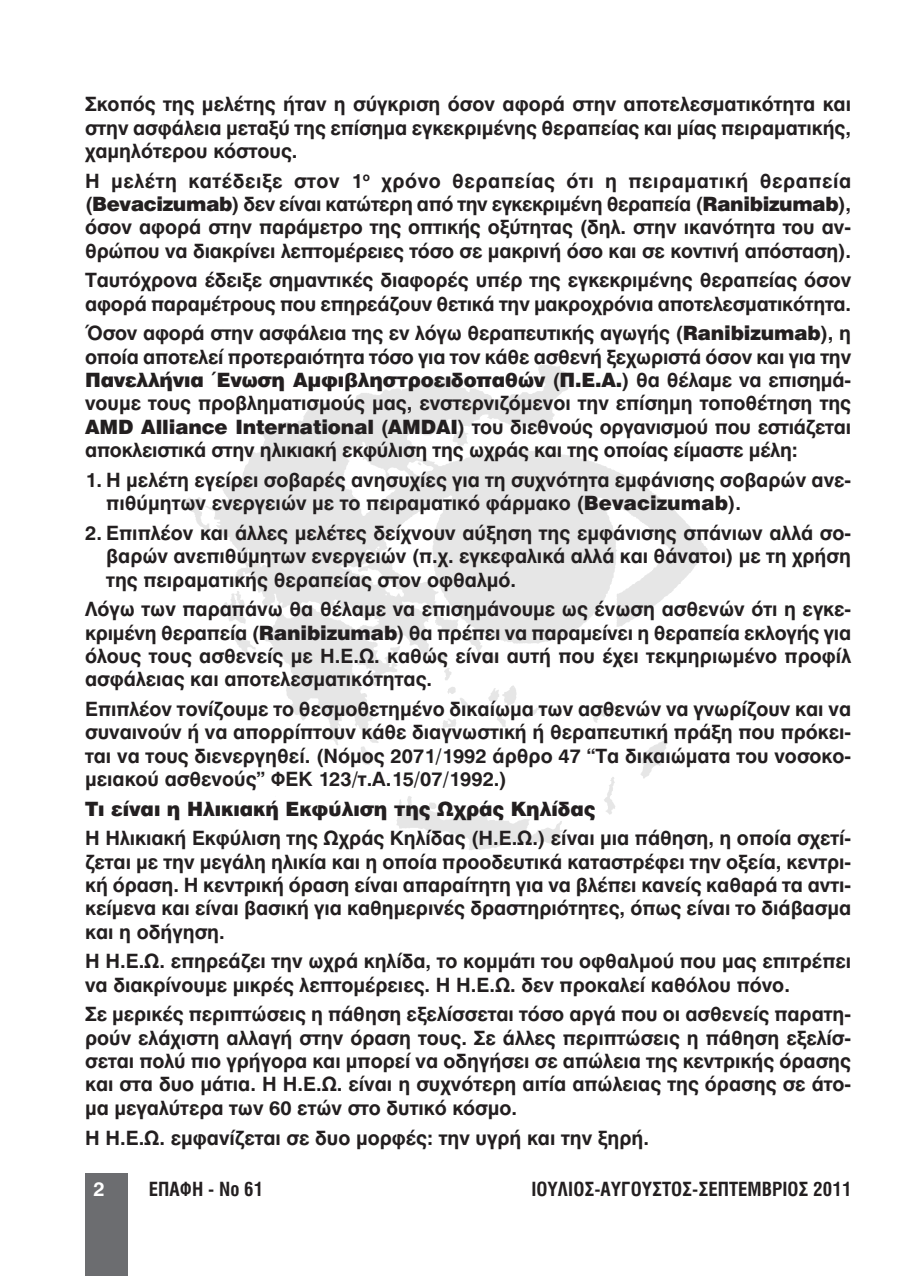
<style>
.page{position:relative;width:915px;height:1276px;background:#fff}
.page>*{position:absolute;margin:0;border:0;box-sizing:border-box;transform-origin:0 0}
.t1{font:19.5px/23.4px "UB Helvetica Bold";color:#231f20;text-align:justify}
.t2{font:900 19.5px "UB Helvetica";letter-spacing:-.01em;color:#231f20}
.t3{font:19.5px "UB Helvetica Cond Bold";color:#231f20}
.t4{font:19.5px "UB Helvetica Bold";color:#fff}
.s1{font-family:"UB Helvetica";font-weight:900}
.s2{font-family:"UB Helvetica Bold";font-weight:400}
</style>
<div class="page">
<img style="left:184px;top:364px;width:524px;height:486px">
<div style="left:85px;top:1174px;width:43px;height:102px;background:#6c6d70"></div>
<p class="t1" style="left:85px;top:92px;width:767px">Σκοπός της µελέτης ήταν η σύγκριση όσον αφορά στην αποτελεσµατικότητα και στην ασφάλεια µεταξύ της επίσηµα εγκεκριµένης θεραπείας και µίας πειραµατικής, χαµηλότερου κόστους.</p>
<p class="t1" style="left:85px;top:169px;width:767px">Η µελέτη κατέδειξε στον 1<sup>ο</sup> χρόνο θεραπείας ότι η πειραµατική θεραπεία (<span class="s1">Bevacizumab</span>) δεν είναι κατώτερη από την εγκεκριµένη θεραπεία (<span class="s1">Ranibizumab</span>), όσον αφορά στην παράµετρο της οπτικής οξύτητας (δηλ. στην ικανότητα του αν&shy;θρώπου να διακρίνει λεπτοµέρειες τόσο σε µακρινή όσο και σε κοντινή απόσταση).</p>
<p class="t1" style="left:85px;top:268px;width:767px">Ταυτόχρονα έδειξε σηµαντικές διαφορές υπέρ της εγκεκριµένης θεραπείας όσον αφορά παραµέτρους που επηρεάζουν θετικά την µακροχρόνια αποτελεσµατικότητα.</p>
<p class="t1" style="left:85px;top:322px;width:767px">Όσον αφορά στην ασφάλεια της εν λόγω θεραπευτικής αγωγής (<span class="s1">Ranibizumab</span>), η οποία αποτελεί προτεραιότητα τόσο για τον κάθε ασθενή ξεχωριστά όσον και για την</p>
<p class="t2" style="left:85px;top:368px;width:767px">Πανελλήνια Ένωση Αµφιβληστροειδοπαθών <span class="s2">(</span>Π.Ε.Α.<span class="s2">) θα θέλαµε να επισηµά-</span></p>
<p class="t1" style="left:85px;top:391px;width:767px">νουµε τους προβληµατισµούς µας, ενστερνιζόµενοι την επίσηµη τοποθέτηση της <span class="s1">AMD Alliance International</span> (<span class="s1">AMDAI</span>) του διεθνούς οργανισµού που εστιάζεται αποκλειστικά στην ηλικιακή εκφύλιση της ωχράς και της οποίας είµαστε µέλη:</p>
<p class="t1" style="left:106px;top:468px;width:746px;text-indent:-21px">1. Η µελέτη εγείρει σοβαρές ανησυχίες για τη συχνότητα εµφάνισης σοβαρών ανε&shy;πιθύµητων ενεργειών µε το πειραµατικό φάρµακο (<span class="s1">Bevacizumab</span>).</p>
<p class="t1" style="left:106px;top:521px;width:746px;text-indent:-21px">2. Επιπλέον και άλλες µελέτες δείχνουν αύξηση της εµφάνισης σπάνιων αλλά σο&shy;βαρών ανεπιθύµητων ενεργειών (π.χ. εγκεφαλικά αλλά και θάνατοι) µε τη χρήση της πειραµατικής θεραπείας στον οφθαλµό.</p>
<p class="t1" style="left:85px;top:597px;width:767px">Λόγω των παραπάνω θα θέλαµε να επισηµάνουµε ως ένωση ασθενών ότι η εγκε&shy;κριµένη θεραπεία (<span class="s1">Ranibizumab</span>) θα πρέπει να παραµείνει η θεραπεία εκλογής για όλους τους ασθενείς µε Η.Ε.Ω. καθώς είναι αυτή που έχει τεκµηριωµένο προφίλ ασφάλειας και αποτελεσµατικότητας.</p>
<p class="t1" style="left:85px;top:697px;width:767px">Επιπλέον τονίζουµε το θεσµοθετηµένο δικαίωµα των ασθενών να γνωρίζουν και να συναινούν ή να απορρίπτουν κάθε διαγνωστική ή θεραπευτική πράξη που πρόκει&shy;ται να τους διενεργηθεί. (Νόµος 2071/1992 άρθρο 47 “Τα δικαιώµατα του νοσοκο&shy;µειακού ασθενούς” ΦΕΚ 123/τ.Α.15/07/1992.)</p>
<p class="t2" style="left:85px;top:796px;width:512px">Τι είναι η Ηλικιακή Εκφύλιση της Ωχράς Κηλίδας</p>
<p class="t1" style="left:85px;top:826px;width:767px">Η Ηλικιακή Εκφύλιση της Ωχράς Κηλίδας (Η.Ε.Ω.) είναι µια πάθηση, η οποία σχετί&shy;ζεται µε την µεγάλη ηλικία και η οποία προοδευτικά καταστρέφει την οξεία, κεντρι&shy;κή όραση. Η κεντρική όραση είναι απαραίτητη για να βλέπει κανείς καθαρά τα αντι&shy;κείµενα και είναι βασική για καθηµερινές δραστηριότητες, όπως είναι το διάβασµα και η οδήγηση.</p>
<p class="t1" style="left:85px;top:949px;width:767px">Η Η.Ε.Ω. επηρεάζει την ωχρά κηλίδα, το κοµµάτι του οφθαλµού που µας επιτρέπει να διακρίνουµε µικρές λεπτοµέρειες. Η Η.Ε.Ω. δεν προκαλεί καθόλου πόνο.</p>
<p class="t1" style="left:85px;top:1002px;width:767px">Σε µερικές περιπτώσεις η πάθηση εξελίσσεται τόσο αργά που οι ασθενείς παρατη&shy;ρούν ελάχιστη αλλαγή στην όραση τους. Σε άλλες περιπτώσεις η πάθηση εξελίσ&shy;σεται πολύ πιο γρήγορα και µπορεί να οδηγήσει σε απώλεια της κεντρικής όρασης και στα δυο µάτια. Η Η.Ε.Ω. είναι η συχνότερη αιτία απώλειας της όρασης σε άτο&shy;µα µεγαλύτερα των 60 ετών στο δυτικό κόσµο.</p>
<p class="t1" style="left:85px;top:1125px;width:565px">Η Η.Ε.Ω. εµφανίζεται σε δυο µορφές: την υγρή και την ξηρή.</p>
<p class="t4" style="left:94px;top:1176px;width:13px">2</p>
<p class="t3" style="left:149px;top:1178px;width:116px">EΠΑΦΗ - Νο 61</p>
<p class="t3" style="left:531px;top:1178px;width:321px">ΙΟΥΛΙΟΣ-ΑΥΓΟΥΣΤΟΣ-ΣΕΠΤΕΜΒΡΙΟΣ 2011</p>
</div>
